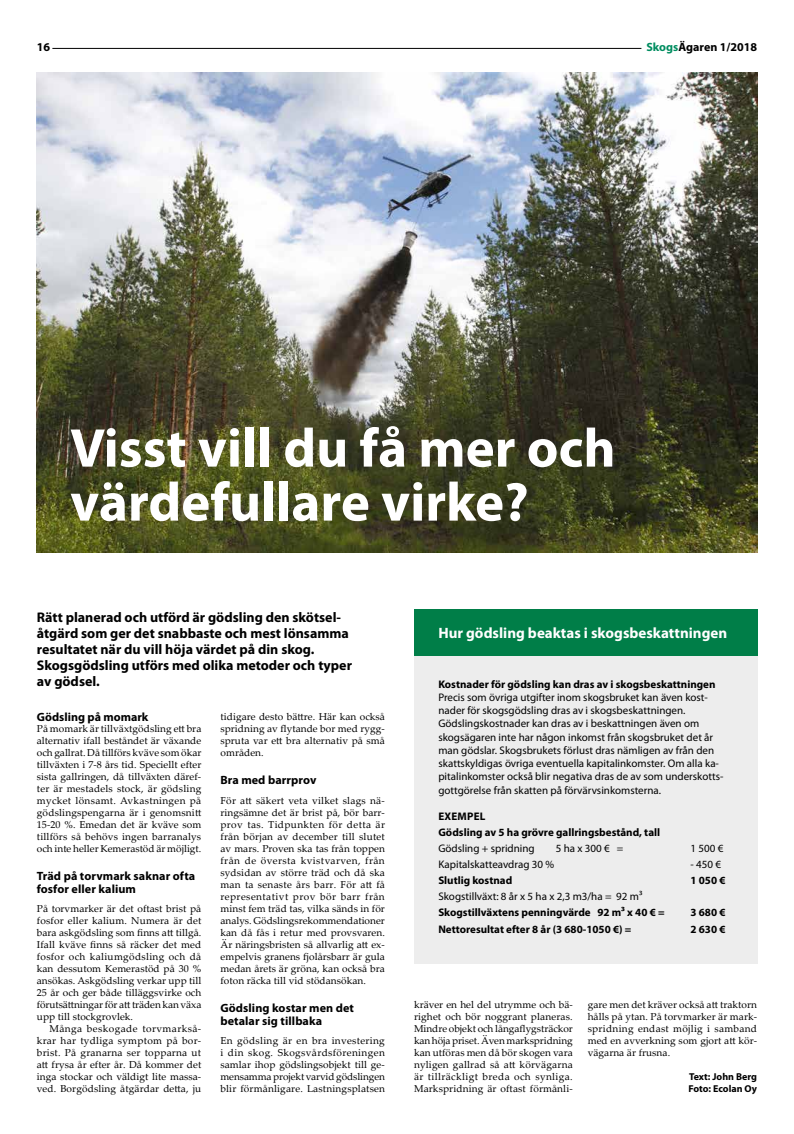
<style>
.page{position:relative;width:794px;height:1134px;background:#fff}
.page>*{position:absolute;margin:0;border:0;box-sizing:border-box;transform-origin:0 0}
.t1{font:700 55px/54px "Myriad Pro";color:#fff}
.t2{font:700 15px "Myriad Pro";color:#fff}
.t3{font:700 14px/16px "Myriad Pro";color:#000}
.t4{font:700 12px/13px "Myriad Pro";letter-spacing:.005em;color:#000}
.t5{font:11px/13.2px "Myriad Pro";color:#000}
.t6{font:700 11px/16px "Myriad Pro";color:#000}
.t7{font:10px/12px "Palatino Linotype";letter-spacing:.005em;color:#000;text-align:justify}
.t8{font:700 10px/12px "Myriad Pro";color:#000}
.s1{color:#008d60}
</style>
<div class="page">
<hr style="left:52px;top:48px;width:589px;height:1px;background:#000">
<img style="left:37px;top:72px;width:720px;height:480px">
<div style="left:414px;top:656px;width:343px;height:308px;background:#ededed"></div>
<div style="left:414px;top:609px;width:343px;height:47px;background:#007e48"></div>
<p class="t4" style="left:37px;top:40px;width:15px">16</p>
<p class="t4" style="left:646px;top:40px;width:112px"><span class="s1">Skogs</span>Ägaren 1/2018</p>
<h1 class="t1" style="left:70px;top:419px;width:547px">Visst vill du få mer och värdefullare virke?</h1>
<h3 class="t3" style="left:37px;top:608px;width:317px">Rätt planerad och utförd är gödsling den skötsel&shy;åtgärd som ger det snabbaste och mest lönsamma resultatet när du vill höja värdet på din skog.<br>Skogsgödsling utförs med olika metoder och typer av gödsel.</h3>
<p class="t4" style="left:37px;top:710px;width:113px">Gödsling på momark</p>
<p class="t7" style="left:37px;top:722px;width:166px">På momark är tillväxtgödsling ett bra alternativ ifall beståndet är växande och gallrat. Då tillförs kväve som ökar tillväxten i 7-8 års tid. Speciellt efter sista gallringen, då tillväxten däref&shy;ter är mestadels stock, är gödsling mycket lönsamt. Avkastningen på gödslingspengarna är i genomsnitt 15-20 %. Emedan det är kväve som tillförs så behövs ingen barranalys och inte heller Kemerastöd är möjligt.</p>
<p class="t4" style="left:37px;top:869px;width:160px">Träd på torvmark saknar ofta fosfor eller kalium</p>
<p class="t7" style="left:37px;top:902px;width:166px">På torvmarker är det oftast brist på fosfor eller kalium. Numera är det bara askgödsling som finns att tillgå.<br>Ifall kväve finns så räcker det med fosfor och kaliumgödsling och då kan dessutom Kemerastöd på 30 % ansökas. Askgödsling verkar upp till 25 år och ger både tilläggsvirke och förutsättningar för att träden kan växa upp till stockgrovlek.</p>
<p class="t7" style="left:37px;top:1022px;width:166px;text-indent:13px">Många beskogade torvmarkså&shy;krar har tydliga symptom på bor&shy;brist. På granarna ser topparna ut att frysa år efter år. Då kommer det inga stockar och väldigt lite massa&shy;ved. Borgödsling åtgärdar detta, ju</p>
<p class="t7" style="left:220px;top:710px;width:166px">tidigare desto bättre. Här kan också spridning av flytande bor med rygg&shy;spruta var ett bra alternativ på små områden.</p>
<p class="t4" style="left:220px;top:773px;width:97px">Bra med barrprov</p>
<p class="t7" style="left:220px;top:794px;width:166px">För att säkert veta vilket slags nä&shy;ringsämne det är brist på, bör barr&shy;prov tas. Tidpunkten för detta är från början av december till slutet av mars. Proven ska tas från toppen från de översta kvistvarven, från sydsidan av större träd och då ska man ta senaste års barr. För att få representativt prov bör barr från minst fem träd tas, vilka sänds in för analys. Gödslingsrekommendationer kan då fås i retur med provsvaren.<br>Är näringsbristen så allvarlig att ex&shy;empelvis granens fjolårsbarr är gula medan årets är gröna, kan också bra foton räcka till vid stödansökan.</p>
<p class="t4" style="left:220px;top:1001px;width:135px">Gödsling kostar men det betalar sig tillbaka</p>
<p class="t7" style="left:220px;top:1034px;width:166px">En gödsling är en bra investering i din skog. Skogsvårdsföreningen samlar ihop gödslingsobjekt till ge&shy;mensamma projekt varvid gödslingen blir förmånligare. Lastningsplatsen</p>
<h2 class="t2" style="left:438px;top:623px;width:290px">Hur gödsling beaktas i skogsbeskattningen</h2>
<p class="t6" style="left:438px;top:676px;width:279px">Kostnader för gödsling kan dras av i skogsbeskattningen</p>
<p class="t5" style="left:438px;top:691px;width:286px">Precis som övriga utgifter inom skogsbruket kan även kost&shy;nader för skogsgödsling dras av i skogsbeskattningen.<br>Gödslingskostnader kan dras av i beskattningen även om skogsägaren inte har någon inkomst från skogsbruket det år man gödslar. Skogsbrukets förlust dras nämligen av från den skattskyldigas övriga eventuella kapitalinkomster. Om alla ka&shy;pitalinkomster också blir negativa dras de av som underskotts&shy;gottgörelse från skatten på förvärvsinkomsterna.</p>
<p class="t6" style="left:438px;top:808px;width:223px">EXEMPEL<br>Gödsling av 5 ha grövre gallringsbestånd, tall</p>
<p class="t5" style="left:438px;top:841px;width:98px">Gödsling + spridning</p>
<p class="t5" style="left:556px;top:841px;width:69px">5 ha x 300 € =</p>
<p class="t5" style="left:690px;top:841px;width:34px">1 500 €</p>
<p class="t5" style="left:438px;top:857px;width:117px">Kapitalskatteavdrag 30 %</p>
<p class="t5" style="left:690px;top:857px;width:32px">- 450 €</p>
<p class="t6" style="left:438px;top:872px;width:75px">Slutlig kostnad</p>
<p class="t6" style="left:690px;top:872px;width:36px">1 050 €</p>
<p class="t5" style="left:438px;top:890px;width:205px">Skogstillväxt: 8 år x 5 ha x 2,3 m3/ha = 92 m3</p>
<p class="t6" style="left:438px;top:904px;width:228px">Skogstillväxtens penningvärde 92 m3 x 40 € =</p>
<p class="t6" style="left:690px;top:904px;width:36px">3 680 €</p>
<p class="t6" style="left:438px;top:921px;width:194px">Nettoresultat efter 8 år (3 680-1050 €) =</p>
<p class="t6" style="left:690px;top:921px;width:36px">2 630 €</p>
<p class="t7" style="left:414px;top:998px;width:160px">kräver en hel del utrymme och bä&shy;righet och bör noggrant planeras.<br>Mindre objekt och långaflygsträckor kan höja priset. Även markspridning kan utföras men då bör skogen vara nyligen gallrad så att körvägarna är tillräckligt breda och synliga.<br>Markspridning är oftast förmånli-</p>
<p class="t7" style="left:587px;top:998px;width:171px">gare men det kräver också att traktorn hålls på ytan. På torvmarker är mark&shy;spridning endast möjlig i samband med en avverkning som gjort att kör&shy;vägarna är frusna.</p>
<p class="t8" style="left:688px;top:1070px;width:70px">Text: John Berg<br>Foto: Ecolan Oy</p>
</div>
